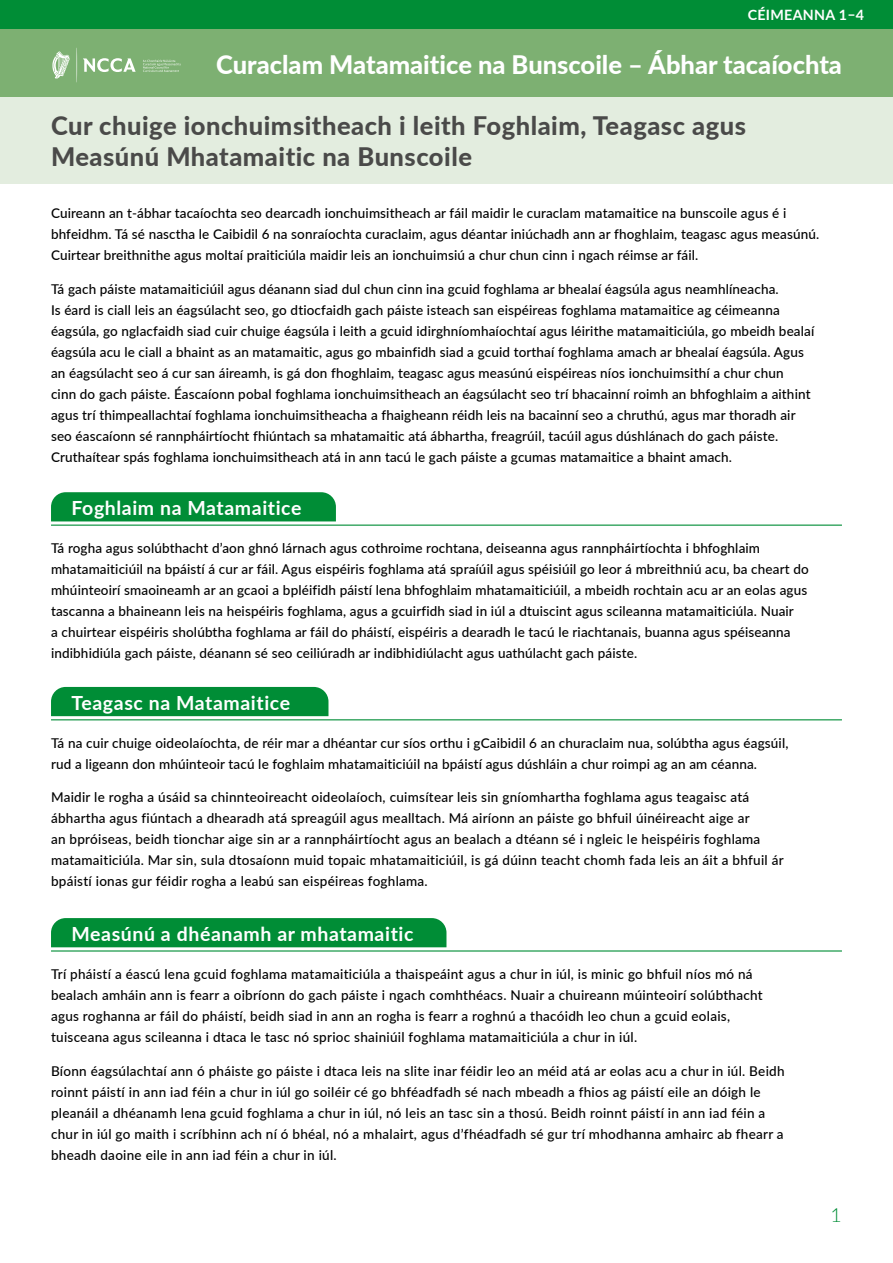
<style>
.page{position:relative;width:893px;height:1263px;background:#fff}
.page>*{position:absolute;margin:0;border:0;box-sizing:border-box;transform-origin:0 0}
.t1{font:800 25.5px/30.6px "Lato";letter-spacing:.02em;color:#4a4a49}
.t2{font:800 25.5px "Lato";color:#fff}
.t3{font:700 19.5px "Lato";letter-spacing:.03em;color:#fff}
.t4{font:300 19.5px "Lato";color:#008d36}
.t5{font:700 14.25px "Lato";letter-spacing:.02em;color:#fff}
.t6{font:500 13.5px/21px "Lato";letter-spacing:.01em;color:#000}
</style>
<div class="page">
<div style="left:51px;top:687px;width:277px;height:29px;background:#008d36"></div>
<div style="left:51px;top:918px;width:395px;height:29px;background:#008d36"></div>
<div style="left:51px;top:492px;width:285px;height:29px;background:#008d36"></div>
<hr style="left:51px;top:719px;width:791px;height:1px;background:#008d36">
<hr style="left:51px;top:950px;width:791px;height:1px;background:#008d36">
<hr style="left:51px;top:525px;width:791px;height:1px;background:#008d36">
<div style="left:0;top:0;width:893px;height:29px;background:#008d36"></div>
<div style="left:0;top:29px;width:893px;height:69px;background:#7db072"></div>
<svg style="left:76px;top:48px;width:1px;height:34px"></svg>
<svg style="left:52px;top:51px;width:18px;height:28px"></svg>
<svg style="left:83px;top:58px;width:53px;height:14px"></svg>
<svg style="left:143px;top:60px;width:38px;height:12px"></svg>
<div style="left:0;top:97px;width:893px;height:87px;background:#e3eddf"></div>
<p class="t5" style="left:748px;top:5px;width:118px">CÉIMEANNA 1–4</p>
<h1 class="t2" style="left:216px;top:46px;width:627px">Curaclam Matamaitice na Bunscoile – Ábhar tacaíochta</h1>
<h1 class="t1" style="left:51px;top:109px;width:696px">Cur chuige ionchuimsitheach i leith Foghlaim, Teagasc agus<br>Measúnú Mhatamaitic na Bunscoile</h1>
<p class="t6" style="left:51px;top:202px;width:770px">Cuireann an t-ábhar tacaíochta seo dearcadh ionchuimsitheach ar fáil maidir le curaclam matamaitice na bunscoile agus é i bhfeidhm. Tá sé nasctha le Caibidil 6 na sonraíochta curaclaim, agus déantar iniúchadh ann ar fhoghlaim, teagasc agus measúnú.<br>Cuirtear breithnithe agus moltaí praiticiúla maidir leis an ionchuimsiú a chur chun cinn i ngach réimse ar fáil.</p>
<p class="t6" style="left:51px;top:278px;width:765px">Tá gach páiste matamaiticiúil agus déanann siad dul chun cinn ina gcuid foghlama ar bhealaí éagsúla agus neamhlíneacha.<br>Is éard is ciall leis an éagsúlacht seo, go dtiocfaidh gach páiste isteach san eispéireas foghlama matamaitice ag céimeanna éagsúla, go nglacfaidh siad cuir chuige éagsúla i leith a gcuid idirghníomhaíochtaí agus léirithe matamaiticiúla, go mbeidh bealaí éagsúla acu le ciall a bhaint as an matamaitic, agus go mbainfidh siad a gcuid torthaí foghlama amach ar bhealaí éagsúla. Agus an éagsúlacht seo á cur san áireamh, is gá don fhoghlaim, teagasc agus measúnú eispéireas níos ionchuimsithí a chur chun<br>cinn do gach páiste. Éascaíonn pobal foghlama ionchuimsitheach an éagsúlacht seo trí bhacainní roimh an bhfoghlaim a aithint agus trí thimpeallachtaí foghlama ionchuimsitheacha a fhaigheann réidh leis na bacainní seo a chruthú, agus mar thoradh air seo éascaíonn sé rannpháirtíocht fhiúntach sa mhatamaitic atá ábhartha, freagrúil, tacúil agus dúshlánach do gach páiste.<br>Cruthaítear spás foghlama ionchuimsitheach atá in ann tacú le gach páiste a gcumas matamaitice a bhaint amach.</p>
<h2 class="t3" style="left:72px;top:493px;width:231px">Foghlaim na Matamaitice</h2>
<p class="t6" style="left:51px;top:537px;width:759px">Tá rogha agus solúbthacht d’aon ghnó lárnach agus cothroime rochtana, deiseanna agus rannpháirtíochta i bhfoghlaim mhatamaiticiúil na bpáistí á cur ar fáil. Agus eispéiris foghlama atá spraíúil agus spéisiúil go leor á mbreithniú acu, ba cheart do mhúinteoirí smaoineamh ar an gcaoi a bpléifidh páistí lena bhfoghlaim mhatamaiticiúil, a mbeidh rochtain acu ar an eolas agus tascanna a bhaineann leis na heispéiris foghlama, agus a gcuirfidh siad in iúl a dtuiscint agus scileanna matamaiticiúla. Nuair<br>a chuirtear eispéiris sholúbtha foghlama ar fáil do pháistí, eispéiris a dearadh le tacú le riachtanais, buanna agus spéiseanna indibhidiúla gach páiste, déanann sé seo ceiliúradh ar indibhidiúlacht agus uathúlacht gach páiste.</p>
<h2 class="t3" style="left:72px;top:688px;width:220px">Teagasc na Matamaitice</h2>
<p class="t6" style="left:51px;top:732px;width:739px">Tá na cuir chuige oideolaíochta, de réir mar a dhéantar cur síos orthu i gCaibidil 6 an churaclaim nua, solúbtha agus éagsúil, rud a ligeann don mhúinteoir tacú le foghlaim mhatamaiticiúil na bpáistí agus dúshláin a chur roimpi ag an am céanna.</p>
<p class="t6" style="left:51px;top:786px;width:734px">Maidir le rogha a úsáid sa chinnteoireacht oideolaíoch, cuimsítear leis sin gníomhartha foghlama agus teagaisc atá ábhartha agus fiúntach a dhearadh atá spreagúil agus mealltach. Má airíonn an páiste go bhfuil úinéireacht aige ar<br>an bpróiseas, beidh tionchar aige sin ar a rannpháirtíocht agus an bealach a dtéann sé i ngleic le heispéiris foghlama matamaiticiúla. Mar sin, sula dtosaíonn muid topaic mhatamaiticiúil, is gá dúinn teacht chomh fada leis an áit a bhfuil ár bpáistí ionas gur féidir rogha a leabú san eispéireas foghlama.</p>
<h2 class="t3" style="left:72px;top:919px;width:343px">Measúnú a dhéanamh ar mhatamaitic</h2>
<p class="t6" style="left:51px;top:963px;width:713px">Trí pháistí a éascú lena gcuid foghlama matamaiticiúla a thaispeáint agus a chur in iúl, is minic go bhfuil níos mó ná bealach amháin ann is fearr a oibríonn do gach páiste i ngach comhthéacs. Nuair a chuireann múinteoirí solúbthacht agus roghanna ar fáil do pháistí, beidh siad in ann an rogha is fearr a roghnú a thacóidh leo chun a gcuid eolais, tuisceana agus scileanna i dtaca le tasc nó sprioc shainiúil foghlama matamaiticiúla a chur in iúl.</p>
<p class="t6" style="left:51px;top:1060px;width:735px">Bíonn éagsúlachtaí ann ó pháiste go páiste i dtaca leis na slite inar féidir leo an méid atá ar eolas acu a chur in iúl. Beidh roinnt páistí in ann iad féin a chur in iúl go soiléir cé go bhféadfadh sé nach mbeadh a fhios ag páistí eile an dóigh le pleanáil a dhéanamh lena gcuid foghlama a chur in iúl, nó leis an tasc sin a thosú. Beidh roinnt páistí in ann iad féin a chur in iúl go maith i scríbhinn ach ní ó bhéal, nó a mhalairt, agus d’fhéadfadh sé gur trí mhodhanna amhairc ab fhearr a bheadh daoine eile in ann iad féin a chur in iúl.</p>
<h2 class="t4" style="left:831px;top:1202px;width:13px">1</h2>
</div>
